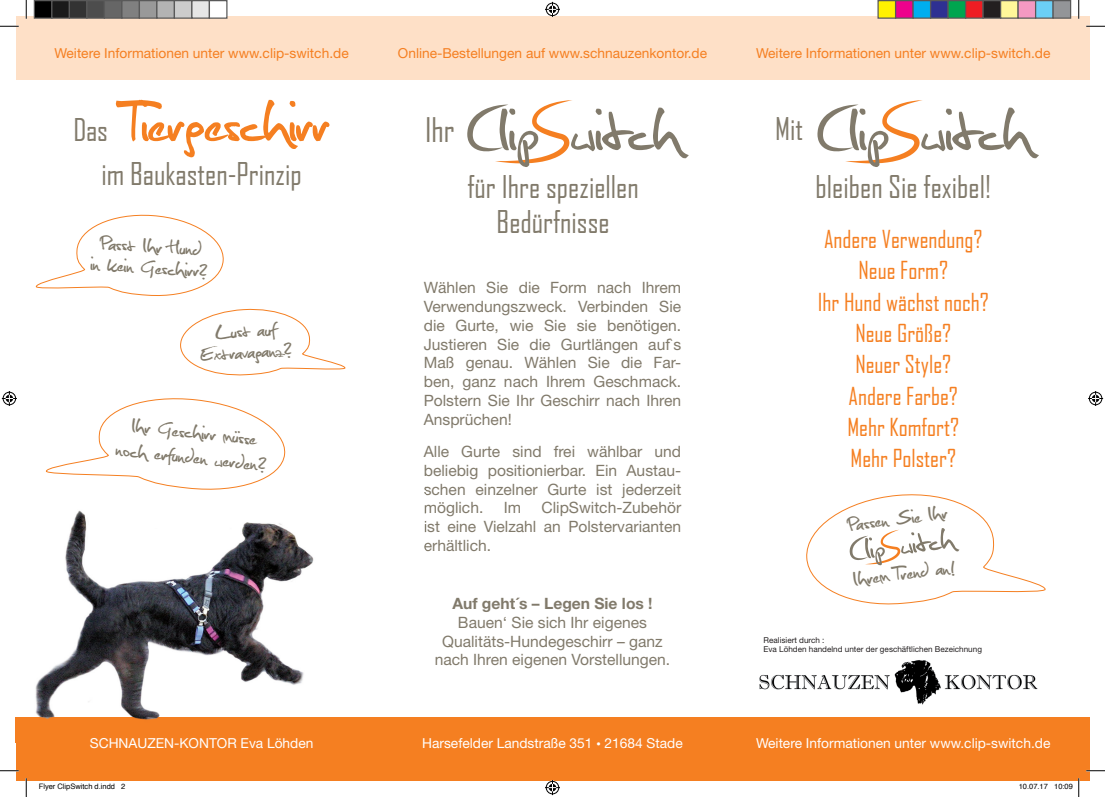
<style>
.page{position:relative;width:1105px;height:797px;background:#fff}
.page>*{position:absolute;margin:0;border:0;box-sizing:border-box;transform-origin:0 0}
.t1{font:77.5px "Christopherhand";letter-spacing:-.01em;color:#f57f21}
.t2{font:32.5px "Agency FB";color:#817a6b}
.t3{font:30px "Agency FB";color:#817a6b}
.t4{font:26.25px/21.4px "Christopherhand";color:#817a6b;text-align:center}
.t5{font:23.75px/31.2px "Agency FB";color:#f57f21;text-align:center}
.t6{font:15.62px/18.8px "Helvetica Neue";color:#817a6b;text-align:justify}
.t7{font:700 15.62px "Helvetica Neue";color:#817a6b}
.t8{font:13.75px "Helvetica Neue";color:#f57f21}
.t9{font:13.75px "Helvetica Neue";color:#fff}
.t10{font:8.12px/9.8px "Helvetica Neue";color:#231f20}
.t11{font:7.5px "Helvetica";color:#000}
.s1{font-size:8.75px}
</style>
<div class="page">
<div style="left:16px;top:16px;width:1073px;height:63px;background:#fee0c7"></div>
<div style="left:16px;top:717px;width:1073px;height:64px;background:#f57f21"></div>
<img style="left:35px;top:510px;width:279px;height:210px">
<svg style="left:424px;top:486px;width:2px;height:46px"></svg>
<svg style="left:36px;top:214px;width:188px;height:82px"></svg>
<svg style="left:180px;top:308px;width:165px;height:68px"></svg>
<img style="left:759px;top:660px;width:279px;height:45px">
<svg style="left:817px;top:100px;width:222px;height:67px"></svg>
<svg style="left:467px;top:100px;width:221px;height:67px"></svg>
<svg style="left:806px;top:494px;width:239px;height:111px"></svg>
<svg style="left:0;top:25px;width:19px;height:2px"></svg>
<svg style="left:1086px;top:25px;width:19px;height:2px"></svg>
<svg style="left:0;top:770px;width:19px;height:1px"></svg>
<svg style="left:1086px;top:770px;width:19px;height:1px"></svg>
<svg style="left:25px;top:0;width:2px;height:19px"></svg>
<svg style="left:25px;top:778px;width:2px;height:19px"></svg>
<svg style="left:1078px;top:0;width:1px;height:19px"></svg>
<svg style="left:545px;top:2px;width:15px;height:15px"></svg>
<svg style="left:545px;top:780px;width:15px;height:15px"></svg>
<svg style="left:2px;top:391px;width:15px;height:15px"></svg>
<svg style="left:1088px;top:391px;width:15px;height:15px"></svg>
<div style="left:34px;top:1px;width:18px;height:17px;background:#000"></div>
<div style="left:34px;top:0;width:18px;height:19px;border:1px solid #595959"></div>
<div style="left:52px;top:1px;width:17px;height:17px;background:#1a1a1a"></div>
<div style="left:51px;top:0;width:19px;height:19px;border:1px solid #595959"></div>
<div style="left:69px;top:1px;width:18px;height:17px;background:#333"></div>
<div style="left:69px;top:0;width:19px;height:19px;border:1px solid #595959"></div>
<div style="left:87px;top:1px;width:17px;height:17px;background:#4d4d4d"></div>
<div style="left:86px;top:0;width:19px;height:19px;border:1px solid #595959"></div>
<div style="left:104px;top:1px;width:18px;height:17px;background:#666"></div>
<div style="left:104px;top:0;width:18px;height:19px;border:1px solid #595959"></div>
<div style="left:122px;top:1px;width:17px;height:17px;background:#808080"></div>
<div style="left:121px;top:0;width:19px;height:19px;border:1px solid #595959"></div>
<div style="left:139px;top:1px;width:18px;height:17px;background:#999"></div>
<div style="left:139px;top:0;width:19px;height:19px;border:1px solid #595959"></div>
<div style="left:157px;top:1px;width:17px;height:17px;background:#b3b3b3"></div>
<div style="left:156px;top:0;width:19px;height:19px;border:1px solid #595959"></div>
<div style="left:174px;top:1px;width:18px;height:17px;background:#ccc"></div>
<div style="left:174px;top:0;width:18px;height:19px;border:1px solid #595959"></div>
<div style="left:192px;top:1px;width:17px;height:17px;background:#e6e6e6"></div>
<div style="left:191px;top:0;width:19px;height:19px;border:1px solid #595959"></div>
<div style="left:209px;top:1px;width:18px;height:17px;background:#fff"></div>
<div style="left:209px;top:0;width:19px;height:19px;border:1px solid #595959"></div>
<div style="left:878px;top:1px;width:17px;height:17px;background:#fff101"></div>
<div style="left:877px;top:0;width:19px;height:19px;border:1px solid #595959"></div>
<div style="left:895px;top:1px;width:18px;height:17px;background:#ed028c"></div>
<div style="left:895px;top:0;width:19px;height:19px;border:1px solid #595959"></div>
<div style="left:913px;top:1px;width:17px;height:17px;background:#00aeef"></div>
<div style="left:912px;top:0;width:19px;height:19px;border:1px solid #595959"></div>
<div style="left:930px;top:1px;width:18px;height:17px;background:#2e3092"></div>
<div style="left:930px;top:0;width:19px;height:19px;border:1px solid #595959"></div>
<div style="left:948px;top:1px;width:17px;height:17px;background:#00a54f"></div>
<div style="left:947px;top:0;width:19px;height:19px;border:1px solid #595959"></div>
<div style="left:965px;top:1px;width:18px;height:17px;background:#ee1d23"></div>
<div style="left:965px;top:0;width:19px;height:19px;border:1px solid #595959"></div>
<div style="left:983px;top:1px;width:17px;height:17px;background:#231f20"></div>
<div style="left:982px;top:0;width:19px;height:19px;border:1px solid #595959"></div>
<div style="left:1000px;top:1px;width:18px;height:17px;background:#fff79a"></div>
<div style="left:1000px;top:0;width:19px;height:19px;border:1px solid #595959"></div>
<div style="left:1018px;top:1px;width:17px;height:17px;background:#f499c2"></div>
<div style="left:1017px;top:0;width:19px;height:19px;border:1px solid #595959"></div>
<div style="left:1035px;top:1px;width:18px;height:17px;background:#6bcff6"></div>
<div style="left:1035px;top:0;width:19px;height:19px;border:1px solid #595959"></div>
<div style="left:1053px;top:1px;width:17px;height:17px;background:#939598"></div>
<div style="left:1052px;top:0;width:19px;height:19px;border:1px solid #595959"></div>
<svg style="left:1078px;top:778px;width:1px;height:19px"></svg>
<svg style="left:46px;top:398px;width:240px;height:92px"></svg>
<p class="t8" style="left:55px;top:45px;width:296px">Weitere Informationen unter www.clip-switch.de</p>
<p class="t8" style="left:398px;top:45px;width:311px">Online-Bestellungen auf www.schnauzenkontor.de</p>
<p class="t8" style="left:756px;top:45px;width:296px">Weitere Informationen unter www.clip-switch.de</p>
<h1 class="t1" style="left:128px;top:89px;width:203px">Tiergeschirr</h1>
<h3 class="t3" style="left:102px;top:155px;width:202px">im Baukasten-Prinzip</h3>
<h3 class="t3" style="left:73px;top:112px;width:36px">Das</h3>
<h3 class="t4" style="left:92px;top:233px;width:119px;rotate:3deg">Passt Ihr Hund<br>in kein Geschirr?</h3>
<h3 class="t4" style="left:199px;top:323px;width:94px;rotate:-3deg">Lust auf<br>Extravaganz?</h3>
<h3 class="t4" style="left:120px;top:412px;width:153px;line-height:25px;rotate:6deg">Ihr Geschirr musse noch erfunden werden?</h3>
<h2 class="t2" style="left:425px;top:109px;width:31px">Ihr</h2>
<h3 class="t3" style="left:775px;top:110px;width:29px">Mit</h3>
<h3 class="t3" style="left:467px;top:168px;width:173px">für Ihre speziellen</h3>
<h3 class="t3" style="left:815px;top:168px;width:177px">bleiben Sie fexibel!</h3>
<h3 class="t3" style="left:497px;top:203px;width:115px">Bedürfnisse</h3>
<h3 class="t5" style="left:818px;top:223px;width:172px">Andere Verwendung?<br>Neue Form?<br>Ihr Hund wächst noch?<br>Neue Größe?<br>Neuer Style?<br>Andere Farbe?<br>Mehr Komfort?<br>Mehr Polster?</h3>
<p class="t6" style="left:424px;top:278px;width:259px">Wählen Sie die Form nach Ihrem Verwendungszweck. Verbinden Sie die Gurte, wie Sie sie benötigen.<br>Justieren Sie die Gurtlängen auf`s Maß genau. Wählen Sie die Far&shy;ben, ganz nach Ihrem Geschmack.<br>Polstern Sie Ihr Geschirr nach Ihren Ansprüchen!</p>
<p class="t6" style="left:424px;top:442px;width:259px">Alle Gurte sind frei wählbar und beliebig positionierbar. Ein Austau&shy;schen einzelner Gurte ist jederzeit möglich.</p>
<p class="t6" style="left:424px;top:498px;width:259px;text-indent:118px">ClipSwitch-Zubehör ist eine Vielzahl an Polstervarianten erhältlich.</p>
<p class="t6" style="left:504px;top:498px;width:19px">Im</p>
<h3 class="t4" style="left:843px;top:498px;width:104px;line-height:55px;text-align:left;rotate:-7deg">Passen Sie Ihr<br>Ihrem Trend an!</h3>
<p class="t7" style="left:452px;top:594px;width:202px">Auf geht´s – Legen Sie los !</p>
<p class="t6" style="left:435px;top:612px;width:237px;text-align:center">Bauen‘ Sie sich Ihr eigenes<br>Qualitäts-Hundegeschirr – ganz nach Ihren eigenen Vorstellungen.</p>
<p class="t10" style="left:764px;top:634px;width:220px">Realisiert durch :<br>Eva Löhden handelnd unter der geschäftlichen Bezeichnung</p>
<p class="t9" style="left:90px;top:734px;width:225px">SCHNAUZEN-KONTOR Eva Löhden</p>
<p class="t9" style="left:422px;top:734px;width:262px">Harsefelder Landstraße 351 <span class="s1">•</span> 21684 Stade</p>
<p class="t9" style="left:756px;top:734px;width:296px">Weitere Informationen unter www.clip-switch.de</p>
<p class="t11" style="left:39px;top:781px;width:88px">Flyer ClipSwitch d.indd 2</p>
<p class="t11" style="left:1019px;top:781px;width:56px">10.07.17 10:09</p>
</div>
